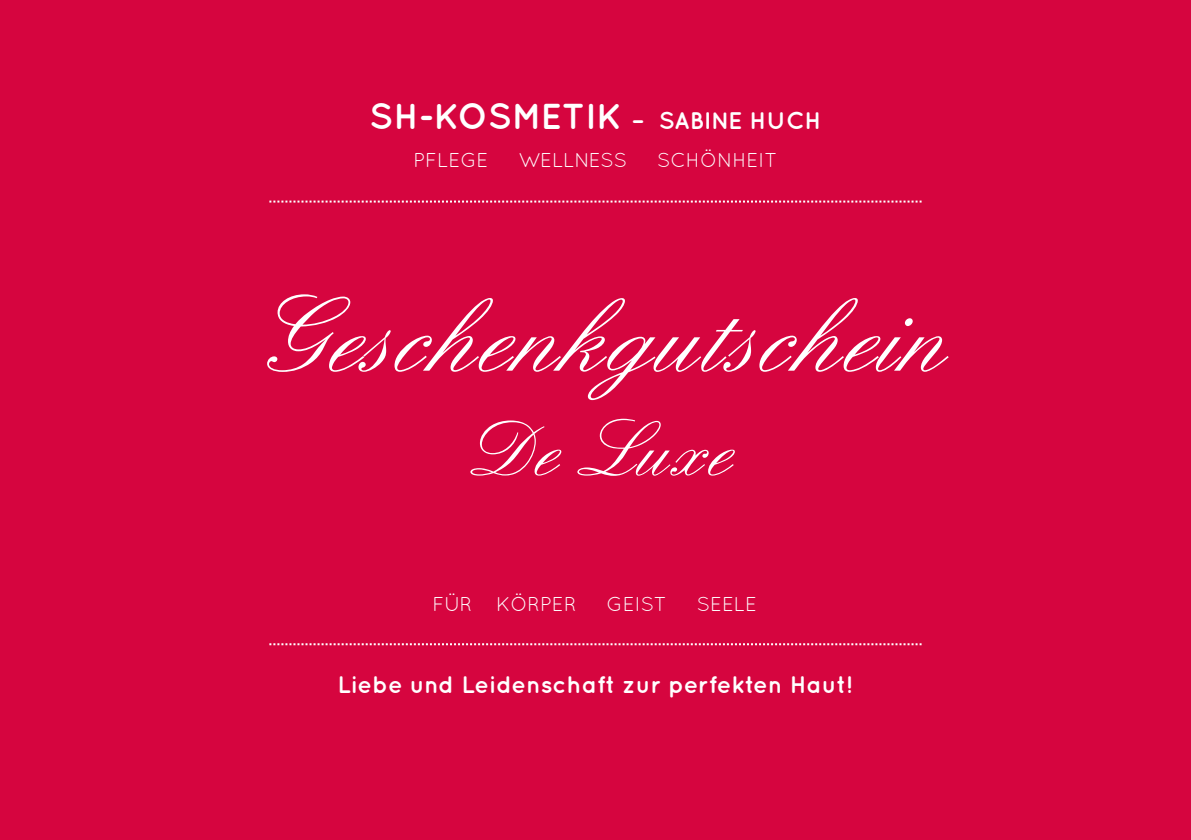
<style>
.page{position:relative;width:1191px;height:840px;background:#fff}
.page>*{position:absolute;margin:0;border:0;box-sizing:border-box;transform-origin:0 0}
.t1{font:110px "Englische Schreibschrift T";color:#fff}
.t2{font:80px "Englische Schreibschrift T";color:#fff}
.t3{font:700 36px "Quicksand";color:#fff}
.t4{font:700 24px "Quicksand";color:#fff}
.t5{font:20px "Quicksand";color:#fff}
.s1{font-size:24px}
</style>
<div class="page">
<div style="left:0;top:0;width:1191px;height:839px;background:#d6053f"></div>
<svg style="left:269px;top:200px;width:652px;height:2px"></svg>
<svg style="left:269px;top:643px;width:652px;height:2px"></svg>
<p class="t3" style="left:369px;top:94px;width:454px">SH-KOSMETIK <span class="s1">– SABINE HUCH</span></p>
<p class="t5" style="left:413px;top:149px;width:77px">PFLEGE</p>
<p class="t5" style="left:518px;top:149px;width:110px">WELLNESS</p>
<p class="t5" style="left:657px;top:149px;width:122px">SCHÖNHEIT</p>
<p class="t1" style="left:246px;top:270px;width:699px">Geschenkgutschein</p>
<p class="t2" style="left:460px;top:401px;width:271px">De Luxe</p>
<p class="t5" style="left:432px;top:592px;width:146px">FÜR KÖRPER</p>
<p class="t5" style="left:606px;top:592px;width:62px">GEIST</p>
<p class="t5" style="left:697px;top:592px;width:62px">SEELE</p>
<p class="t4" style="left:337px;top:669px;width:516px">Liebe und Leidenschaft zur perfekten Haut!</p>
</div>
